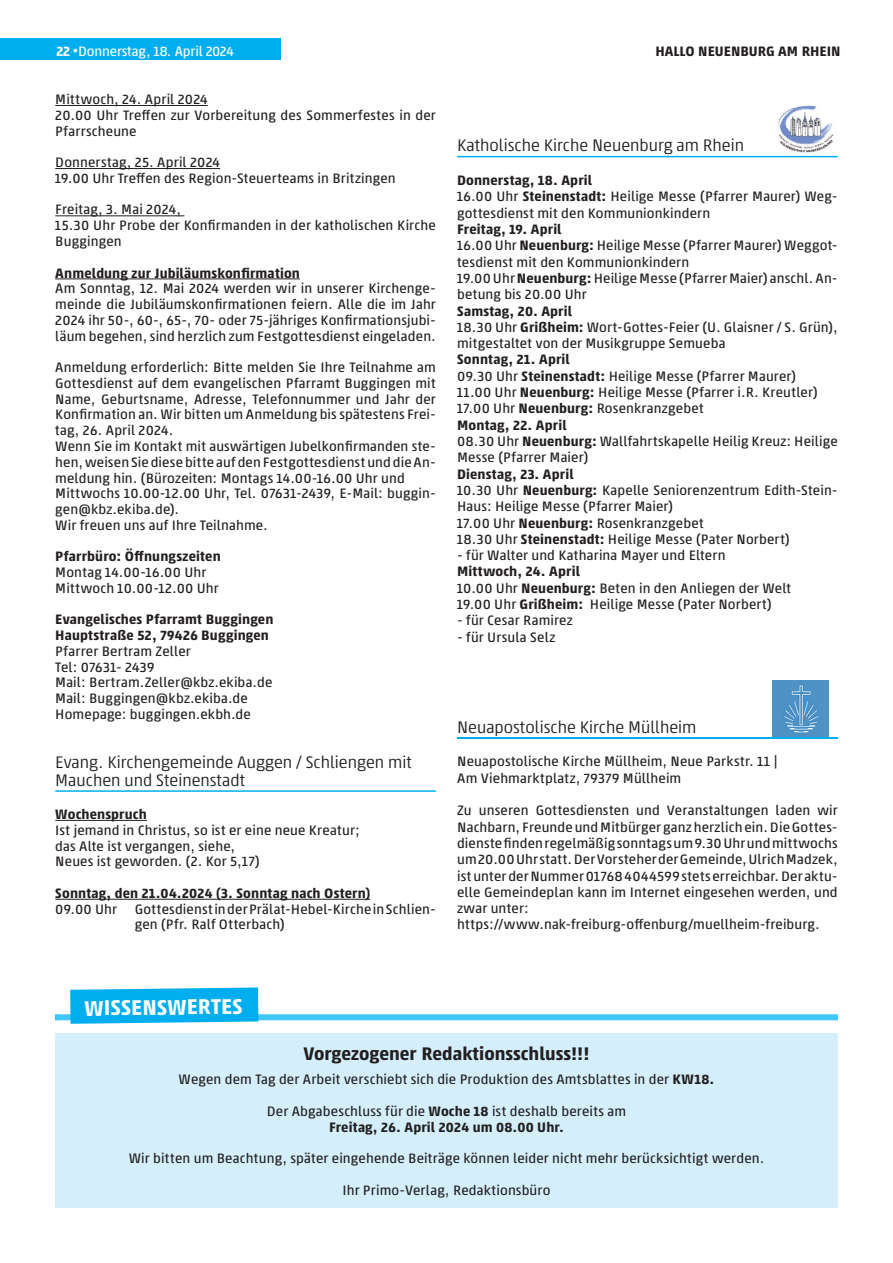
<style>
.page{position:relative;width:893px;height:1263px;background:#fff}
.page>*{position:absolute;margin:0;border:0;box-sizing:border-box;transform-origin:0 0}
.t1{font:700 21px "Paradroid";color:#fff}
.t2{font:700 18px "Paradroid";color:#231f20}
.t3{font:16.5px/18px "Paradroid";color:#231f20}
.Grundtext{font:13.5px/15.8px "Paradroid";letter-spacing:.01em;color:#231f20}
.Grundtext-2{font:700 13.5px "Paradroid";letter-spacing:.01em;color:#231f20}
.t4{font:13.5px "Paradroid";letter-spacing:-.01em;color:#fff}
.s1{font-weight:700}
.s2{font-family:"Arial";font-size:15px}
</style>
<div class="page">
<div style="left:0;top:38px;width:281px;height:22px;background:#00aeef"></div>
<hr style="left:55px;top:105px;width:153px;height:1px;background:#231f20">
<hr style="left:55px;top:168px;width:165px;height:1px;background:#231f20">
<hr style="left:55px;top:215px;width:129px;height:1px;background:#231f20">
<hr style="left:55px;top:279px;width:245px;height:1px;background:#231f20">
<hr style="left:55px;top:820px;width:92px;height:1px;background:#231f20">
<hr style="left:55px;top:899px;width:315px;height:1px;background:#231f20">
<hr style="left:55px;top:790px;width:381px;height:2px;background:#00aeef">
<hr style="left:457px;top:156px;width:381px;height:1px;background:#00aeef">
<img style="left:778px;top:105px;width:56px;height:48px">
<hr style="left:457px;top:737px;width:381px;height:2px;background:#00aeef">
<img style="left:773px;top:681px;width:55px;height:56px">
<div style="left:55px;top:1014px;width:783px;height:6px;background:#40c7f4"></div>
<svg style="left:70px;top:987px;width:188px;height:37px;background:#14b4f0"></svg>
<div style="left:55px;top:1033px;width:783px;height:174px;background:#d4effb"></div>
<p class="t4" style="left:56px;top:39px;width:179px"><span class="s1">22</span> <span class="s2">•</span>Donnerstag, 18. April 2024</p>
<p class="Grundtext-2" style="left:655px;top:40px;width:187px">HALLO NEUENBURG AM RHEIN</p>
<p class="Grundtext" style="left:55px;top:90px;width:154px">Mittwoch, 24. April 2024</p>
<p class="Grundtext" style="left:55px;top:106px;width:382px">20.00 Uhr Treffen zur Vorbereitung des Sommerfestes in der<br>Pfarrscheune</p>
<p class="Grundtext" style="left:55px;top:153px;width:166px">Donnerstag, 25. April 2024</p>
<p class="Grundtext" style="left:55px;top:169px;width:342px">19.00 Uhr Treffen des Region-Steuerteams in Britzingen</p>
<p class="Grundtext" style="left:55px;top:200px;width:127px">Freitag, 3. Mai 2024,</p>
<p class="Grundtext" style="left:55px;top:216px;width:382px">15.30 Uhr Probe der Konfirmanden in der katholischen Kirche<br>Buggingen</p>
<p class="Grundtext-2" style="left:55px;top:261px;width:246px">Anmeldung zur Jubiläumskonfirmation</p>
<p class="Grundtext" style="left:55px;top:279px;width:382px;text-align:justify">Am Sonntag, 12. Mai 2024 werden wir in unserer Kirchenge&shy;meinde die Jubiläumskonfirmationen feiern. Alle die im Jahr 2024 ihr 50-, 60-, 65-, 70- oder 75-jähriges Konfirmationsjubi&shy;läum begehen, sind herzlich zum Festgottesdienst eingeladen.</p>
<p class="Grundtext" style="left:55px;top:358px;width:382px;text-align:justify">Anmeldung erforderlich: Bitte melden Sie Ihre Teilnahme am Gottesdienst auf dem evangelischen Pfarramt Buggingen mit Name, Geburtsname, Adresse, Telefonnummer und Jahr der Konfirmation an. Wir bitten um Anmeldung bis spätestens Frei&shy;tag, 26. April 2024.</p>
<p class="Grundtext" style="left:55px;top:437px;width:382px;text-align:justify">Wenn Sie im Kontakt mit auswärtigen Jubelkonfirmanden ste&shy;hen, weisen Sie diese bitte auf den Festgottesdienst und die An&shy;meldung hin. (Bürozeiten: Montags 14.00-16.00 Uhr und</p>
<p class="Grundtext" style="left:55px;top:484px;width:382px">Mittwochs 10.00-12.00 Uhr, Tel. 07631-2439, E-Mail: buggin&shy;gen@kbz.ekiba.de).</p>
<p class="Grundtext" style="left:55px;top:516px;width:214px">Wir freuen uns auf Ihre Teilnahme.</p>
<p class="Grundtext-2" style="left:55px;top:545px;width:167px">Pfarrbüro: Öffnungszeiten</p>
<p class="Grundtext" style="left:55px;top:563px;width:153px">Montag 14.00-16.00 Uhr</p>
<p class="Grundtext" style="left:55px;top:579px;width:165px">Mittwoch 10.00-12.00 Uhr</p>
<p class="Grundtext-2" style="left:55px;top:608px;width:220px">Evangelisches Pfarramt Buggingen</p>
<p class="Grundtext-2" style="left:55px;top:623px;width:215px">Hauptstraße 52, 79426 Buggingen</p>
<p class="Grundtext" style="left:55px;top:642px;width:137px">Pfarrer Bertram Zeller</p>
<p class="Grundtext" style="left:55px;top:658px;width:101px">Tel: 07631- 2439</p>
<p class="Grundtext" style="left:55px;top:673px;width:219px">Mail: Bertram.Zeller@kbz.ekiba.de</p>
<p class="Grundtext" style="left:55px;top:689px;width:194px">Mail: Buggingen@kbz.ekiba.de</p>
<p class="Grundtext" style="left:55px;top:705px;width:197px">Homepage: buggingen.ekbh.de</p>
<p class="t3" style="left:55px;top:751px;width:358px">Evang. Kirchengemeinde Auggen / Schliengen mit<br>Mauchen und Steinenstadt</p>
<p class="Grundtext-2" style="left:55px;top:802px;width:93px">Wochenspruch</p>
<p class="Grundtext" style="left:55px;top:821px;width:306px">Ist jemand in Christus, so ist er eine neue Kreatur;</p>
<p class="Grundtext" style="left:55px;top:836px;width:181px">das Alte ist vergangen, siehe,</p>
<p class="Grundtext" style="left:55px;top:852px;width:206px">Neues ist geworden. (2. Kor 5,17)</p>
<p class="Grundtext-2" style="left:55px;top:881px;width:316px">Sonntag, den 21.04.2024 (3. Sonntag nach Ostern)</p>
<p class="Grundtext" style="left:55px;top:900px;width:63px">09.00 Uhr</p>
<p class="Grundtext" style="left:135px;top:900px;width:303px">Gottesdienst in der Prälat-Hebel-Kirche in Schlien&shy;gen (Pfr. Ralf Otterbach)</p>
<p class="t3" style="left:457px;top:135px;width:288px">Katholische Kirche Neuenburg am Rhein</p>
<p class="Grundtext-2" style="left:457px;top:169px;width:137px">Donnerstag, 18. April</p>
<p class="Grundtext" style="left:457px;top:187px;width:382px;line-height:16.4px">16.00 Uhr <span class="s1">Steinenstadt:</span> Heilige Messe (Pfarrer Maurer) Weg&shy;gottesdienst mit den Kommunionkindern</p>
<p class="Grundtext-2" style="left:457px;top:217px;width:106px">Freitag, 19. April</p>
<p class="Grundtext" style="left:457px;top:236px;width:382px;line-height:16.4px">16.00 Uhr <span class="s1">Neuenburg:</span> Heilige Messe (Pfarrer Maurer) Weggot&shy;tesdienst mit den Kommunionkindern</p>
<p class="Grundtext" style="left:457px;top:269px;width:382px;line-height:16.4px">19.00 Uhr <span class="s1">Neuenburg:</span> Heilige Messe (Pfarrer Maier) anschl. An&shy;betung bis 20.00 Uhr</p>
<p class="Grundtext-2" style="left:457px;top:299px;width:117px">Samstag, 20. April</p>
<p class="Grundtext" style="left:457px;top:318px;width:382px;line-height:16.4px">18.30 Uhr <span class="s1">Grißheim:</span> Wort-Gottes-Feier (U. Glaisner / S. Grün), mitgestaltet von der Musikgruppe Semueba</p>
<p class="Grundtext-2" style="left:457px;top:348px;width:114px">Sonntag, 21. April</p>
<p class="Grundtext" style="left:457px;top:367px;width:340px">09.30 Uhr <span class="s1">Steinenstadt:</span> Heilige Messe (Pfarrer Maurer)</p>
<p class="Grundtext" style="left:457px;top:383px;width:362px">11.00 Uhr <span class="s1">Neuenburg:</span> Heilige Messe (Pfarrer i.R. Kreutler)</p>
<p class="Grundtext" style="left:457px;top:399px;width:248px">17.00 Uhr <span class="s1">Neuenburg:</span> Rosenkranzgebet</p>
<p class="Grundtext-2" style="left:457px;top:413px;width:111px">Montag, 22. April</p>
<p class="Grundtext" style="left:457px;top:432px;width:382px;line-height:16.4px">08.30 Uhr <span class="s1">Neuenburg:</span> Wallfahrtskapelle Heilig Kreuz: Heilige<br>Messe (Pfarrer Maier)</p>
<p class="Grundtext-2" style="left:457px;top:462px;width:118px">Dienstag, 23. April</p>
<p class="Grundtext" style="left:457px;top:481px;width:382px;line-height:16.4px">10.30 Uhr <span class="s1">Neuenburg:</span> Kapelle Seniorenzentrum Edith-Stein-<br>Haus: Heilige Messe (Pfarrer Maier)</p>
<p class="Grundtext" style="left:457px;top:513px;width:248px">17.00 Uhr <span class="s1">Neuenburg:</span> Rosenkranzgebet</p>
<p class="Grundtext" style="left:457px;top:530px;width:334px">18.30 Uhr <span class="s1">Steinenstadt:</span> Heilige Messe (Pater Norbert)</p>
<p class="Grundtext" style="left:457px;top:546px;width:270px">- für Walter und Katharina Mayer und Eltern</p>
<p class="Grundtext-2" style="left:457px;top:560px;width:124px">Mittwoch, 24. April</p>
<p class="Grundtext" style="left:457px;top:579px;width:336px">10.00 Uhr <span class="s1">Neuenburg:</span> Beten in den Anliegen der Welt</p>
<p class="Grundtext" style="left:457px;top:595px;width:316px">19.00 Uhr <span class="s1">Grißheim:</span> Heilige Messe (Pater Norbert)</p>
<p class="Grundtext" style="left:457px;top:611px;width:117px">- für Cesar Ramirez</p>
<p class="Grundtext" style="left:457px;top:628px;width:100px">- für Ursula Selz</p>
<p class="t3" style="left:457px;top:716px;width:241px">Neuapostolische Kirche Müllheim</p>
<p class="Grundtext" style="left:457px;top:752px;width:322px">Neuapostolische Kirche Müllheim, Neue Parkstr. 11 |</p>
<p class="Grundtext" style="left:457px;top:769px;width:226px">Am Viehmarktplatz, 79379 Müllheim</p>
<p class="Grundtext" style="left:457px;top:801px;width:382px;line-height:16.4px;text-align:justify">Zu unseren Gottesdiensten und Veranstaltungen laden wir Nachbarn, Freunde und Mitbürger ganz herzlich ein. Die Gottes&shy;dienste finden regelmäßig sonntags um 9.30 Uhr und mittwochs um 20.00 Uhr statt. Der Vorsteher der Gemeinde, Ulrich Madzek, ist unter der Nummer 01768 4044599 stets erreichbar. Der aktu&shy;elle Gemeindeplan kann im Internet eingesehen werden, und zwar unter:</p>
<p class="Grundtext" style="left:457px;top:915px;width:364px">https://www.nak-freiburg-offenburg/muellheim-freiburg.</p>
<p class="t1" style="left:84px;top:990px;width:160px;rotate:-1deg">WISSENSWERTES</p>
<p class="t2" style="left:303px;top:1038px;width:287px">Vorgezogener Redaktionsschluss!!!</p>
<p class="Grundtext" style="left:179px;top:1070px;width:537px">Wegen dem Tag der Arbeit verschiebt sich die Produktion des Amtsblattes in der <span class="s1">KW18.</span></p>
<p class="Grundtext" style="left:267px;top:1102px;width:361px">Der Abgabeschluss für die <span class="s1">Woche 18</span> ist deshalb bereits am</p>
<p class="Grundtext-2" style="left:329px;top:1115px;width:236px">Freitag, 26. April 2024 um 08.00 Uhr.</p>
<p class="Grundtext" style="left:129px;top:1149px;width:637px">Wir bitten um Beachtung, später eingehende Beiträge können leider nicht mehr berücksichtigt werden.</p>
<p class="Grundtext" style="left:343px;top:1181px;width:209px">Ihr Primo-Verlag, Redaktionsbüro</p>
</div>
